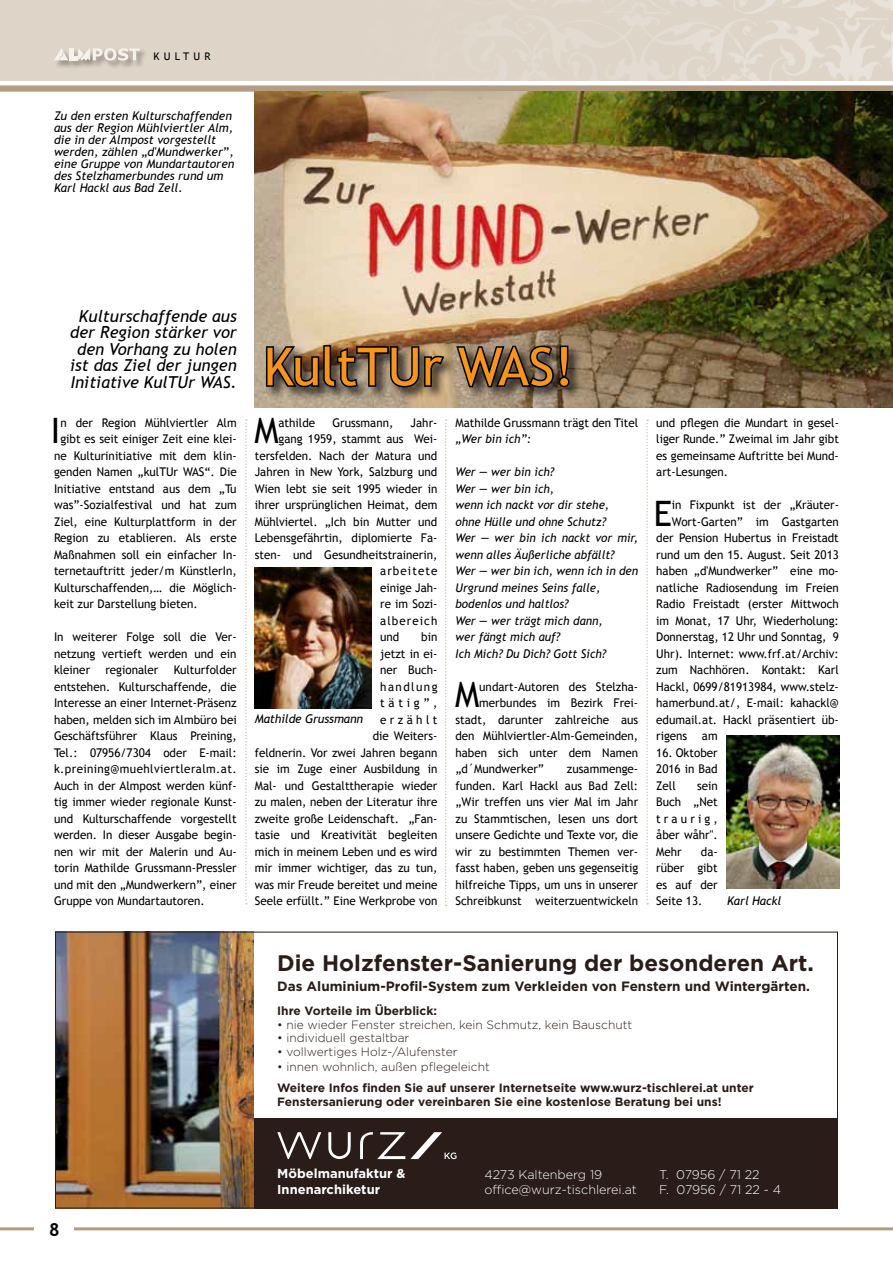
<style>
.page{position:relative;width:893px;height:1263px;background:#fff}
.page>*{position:absolute;margin:0;border:0;box-sizing:border-box;transform-origin:0 0}
.t1{font:52.5px "Trebuchet MS";color:#f7941e}
.t2{font:35.1px "Trebuchet MS";color:#000}
.t3{font:700 22.5px "Gotham";color:#2a1d19}
.t4{font:700 18px "Trebuchet MS";color:#000}
.t5{font:italic 16.5px/16.5px "Trebuchet MS";color:#000;text-align:center}
.t6{font:700 13.5px "Gotham";color:#2a1d19}
.t7{font:700 12.9px/15.6px "Gotham";color:#fff}
.t8{font:300 12.6px/15.1px "Gotham";color:#fff}
.t9{font:12px/16.5px "Trebuchet MS";color:#000;text-align:justify}
.t10{font:italic 12px/16.5px "Trebuchet MS";color:#000}
.t11{font:700 12px/14.4px "Gotham";color:#2a1d19}
.t12{font:300 12px "Gotham";color:#2a1d19}
.t13{font:12px "Trebuchet MS";letter-spacing:.09em;color:#000}
.t14{font:10.5px "Trebuchet MS";color:#000}
.s1{font-style:normal}
</style>
<div class="page">
<div style="left:0;top:0;width:893px;height:85px;background:#ded4c8"></div>
<img style="left:651px;top:0;width:241px;height:81px">
<div style="left:54px;top:48px;width:95px;height:22px;background:#000;opacity:.49"></div>
<svg style="left:54px;top:48px;width:86px;height:13px"></svg>
<hr style="left:0;top:1227px;width:893px;height:3px;background:#b39c82">
<div style="left:35px;top:1222px;width:39px;height:41px;background:#fff"></div>
<div style="left:55px;top:1118px;width:783px;height:90px;background:#2a1d19"></div>
<img style="left:57px;top:934px;width:197px;height:272px">
<svg style="left:277px;top:1132px;width:44px;height:27px"></svg>
<svg style="left:328px;top:1132px;width:23px;height:27px"></svg>
<svg style="left:360px;top:1132px;width:96px;height:27px"></svg>
<div style="left:0;top:81px;width:893px;height:6px;background:#fff"></div>
<div style="left:0;top:85px;width:893px;height:6px;background:#b39c82"></div>
<img style="left:255px;top:568px;width:117px;height:140px">
<img style="left:726px;top:736px;width:114px;height:152px">
<svg style="left:445px;top:419px;width:2px;height:487px"></svg>
<svg style="left:245px;top:419px;width:2px;height:485px"></svg>
<img style="left:255px;top:91px;width:638px;height:316px">
<svg style="left:646px;top:420px;width:2px;height:484px"></svg>
<div style="left:264px;top:343px;width:319px;height:58px;background:#000;opacity:.75"></div>
<svg style="left:264px;top:344px;width:182px;height:45px"></svg>
<svg style="left:454px;top:344px;width:118px;height:46px"></svg>
<p class="t14" style="left:154px;top:51px;width:21px">K ultur</p>
<p class="t10" style="left:54px;top:110px;width:182px;line-height:12px">Zu den ersten Kulturschaffenden aus der Region Mühlviertler Alm, die in der Almpost vorgestellt werden, zählen <span class="s1">„</span>d'Mundwerker<span class="s1">”</span>, eine Gruppe von Mundartautoren des Stelzhamerbundes rund um<br>Karl Hackl aus Bad Zell.</p>
<h3 class="t5" style="left:70px;top:308px;width:168px">Kulturschaffende aus der Region stärker vor den Vorhang zu holen ist das Ziel der jungen<br>Initiative KulTUr WAS.</h3>
<h2 class="t2" style="left:51px;top:410px;width:11px">I</h2>
<p class="t9" style="left:60px;top:414px;width:178px">n der Region Mühlviertler Alm</p>
<p class="t9" style="left:60px;top:431px;width:178px">gibt es seit einiger Zeit eine klei-</p>
<p class="t9" style="left:54px;top:447px;width:184px">ne Kulturinitiative mit dem klin-</p>
<p class="t9" style="left:54px;top:464px;width:184px">genden Namen „kulTUr WAS“. Die</p>
<p class="t9" style="left:54px;top:480px;width:184px">Initiative entstand aus dem „Tu</p>
<p class="t9" style="left:54px;top:497px;width:184px">was”-Sozialfestival und hat zum</p>
<p class="t9" style="left:54px;top:513px;width:184px">Ziel, eine Kulturplattform in der</p>
<p class="t9" style="left:54px;top:530px;width:184px">Region zu etablieren. Als erste</p>
<p class="t9" style="left:54px;top:546px;width:184px">Maßnahmen soll ein einfacher In-</p>
<p class="t9" style="left:54px;top:563px;width:184px">ternetauftritt jeder/m KünstlerIn,</p>
<p class="t9" style="left:54px;top:579px;width:184px">Kulturschaffenden,… die Möglich-</p>
<p class="t9" style="left:54px;top:596px;width:145px">keit zur Darstellung bieten.</p>
<p class="t9" style="left:54px;top:629px;width:184px">In weiterer Folge soll die Ver&shy;netzung vertieft werden und ein kleiner</p>
<p class="t9" style="left:54px;top:662px;width:184px;text-indent:120px">Kulturfolder entstehen. Kulturschaffende, die Interesse an einer Internet-Präsenz haben, melden sich im Almbüro bei Geschäftsführer Klaus Preining, Tel.: 07956/7304 oder E-mail: k.preining@muehlviertleralm.at.<br>Auch in der Almpost werden künf&shy;tig immer wieder regionale Kunst&shy;und Kulturschaffende vorgestellt werden. In dieser Ausgabe begin&shy;nen wir mit der Malerin und Au&shy;torin Mathilde Grussmann-Pressler und mit den „Mundwerkern”, einer Gruppe von Mundartautoren.</p>
<p class="t9" style="left:105px;top:662px;width:55px">regionaler</p>
<h1 class="t1" style="left:264px;top:336px;width:311px">KultTUr WAS!</h1>
<h2 class="t2" style="left:254px;top:410px;width:26px">M</h2>
<p class="t9" style="left:279px;top:414px;width:38px">athilde</p>
<p class="t9" style="left:332px;top:414px;width:62px">Grussmann,</p>
<p class="t9" style="left:411px;top:414px;width:28px">Jahr-</p>
<p class="t9" style="left:279px;top:431px;width:160px">gang 1959, stammt aus Wei-</p>
<p class="t9" style="left:255px;top:447px;width:184px">tersfelden. Nach der Matura und</p>
<p class="t9" style="left:255px;top:464px;width:184px">Jahren in New York, Salzburg und</p>
<p class="t9" style="left:255px;top:480px;width:184px">Wien lebt sie seit 1995 wieder in</p>
<p class="t9" style="left:255px;top:497px;width:184px">ihrer ursprünglichen Heimat, dem</p>
<p class="t9" style="left:255px;top:513px;width:184px">Mühlviertel. „Ich bin Mutter und</p>
<p class="t9" style="left:255px;top:530px;width:184px">Lebensgefährtin, diplomierte Fa-</p>
<p class="t9" style="left:255px;top:546px;width:184px">sten- und Gesundheitstrainerin,</p>
<p class="t13" style="left:380px;top:564px;width:59px">arbeitete</p>
<p class="t9" style="left:380px;top:579px;width:59px">einige Jah-</p>
<p class="t9" style="left:380px;top:596px;width:59px">re im Sozi-</p>
<p class="t13" style="left:380px;top:613px;width:59px">albereich</p>
<p class="t9" style="left:380px;top:629px;width:21px">und</p>
<p class="t9" style="left:255px;top:629px;width:184px;text-align:right">bin<br>jetzt in ei-<br>ner Buch-<br>handlung<br>tätig”,<br>erzählt<br>die Weiters-<br>feldnerin. Vor zwei Jahren begann sie im Zuge einer Ausbildung in<br>Mal- und Gestalttherapie wieder zu malen, neben der Literatur ihre zweite große Leidenschaft. „Fan&shy;tasie und Kreativität begleiten mich in meinem Leben und es wird mir immer wichtiger, das zu tun, was mir Freude bereitet und meine<br>Seele erfüllt.” Eine Werkprobe von</p>
<p class="t10" style="left:255px;top:710px;width:110px">Mathilde Grussmann</p>
<p class="t9" style="left:455px;top:414px;width:184px">Mathilde Grussmann trägt den Titel</p>
<p class="t10" style="left:455px;top:431px;width:77px">„Wer bin ich”:</p>
<p class="t10" style="left:455px;top:464px;width:184px">Wer — wer bin ich?<br>Wer — wer bin ich,<br>wenn ich nackt vor dir stehe,<br>ohne Hülle und ohne Schutz?<br>Wer — wer bin ich nackt vor mir, wenn alles Äußerliche abfällt?<br>Wer — wer bin ich, wenn ich in den<br>Urgrund meines Seins falle, bodenlos und haltlos?<br>Wer — wer trägt mich dann,<br>wer fängt mich auf?<br>Ich Mich? Du Dich? Gott Sich?</p>
<h2 class="t2" style="left:455px;top:674px;width:26px">M</h2>
<p class="t9" style="left:479px;top:678px;width:160px">undart-Autoren des Stelzha-</p>
<p class="t9" style="left:479px;top:695px;width:160px">merbundes im Bezirk Frei-</p>
<p class="t9" style="left:455px;top:711px;width:184px">stadt, darunter zahlreiche aus</p>
<p class="t9" style="left:455px;top:728px;width:184px">den Mühlviertler-Alm-Gemeinden,</p>
<p class="t9" style="left:455px;top:744px;width:184px">haben sich unter dem Namen</p>
<p class="t9" style="left:455px;top:761px;width:90px">„d´Mundwerker”</p>
<p class="t9" style="left:455px;top:761px;width:184px;text-indent:111px">zusammenge&shy;funden. Karl Hackl aus Bad Zell: „Wir treffen uns vier Mal im Jahr zu Stammtischen, lesen uns dort unsere Gedichte und Texte vor, die wir zu bestimmten Themen ver&shy;fasst haben, geben uns gegenseitig hilfreiche Tipps, um uns in unserer Schreibkunst weiterzuentwickeln</p>
<p class="t9" style="left:656px;top:414px;width:184px">und pflegen die Mundart in gesel&shy;liger Runde.” Zweimal im Jahr gibt es gemeinsame Auftritte bei Mund&shy;art-Lesungen.</p>
<h2 class="t2" style="left:654px;top:493px;width:20px">E</h2>
<p class="t9" style="left:672px;top:497px;width:168px">in Fixpunkt ist der „Kräuter-</p>
<p class="t9" style="left:672px;top:513px;width:168px">Wort-Garten” im Gastgarten</p>
<p class="t9" style="left:656px;top:530px;width:184px">der Pension Hubertus in Freistadt</p>
<p class="t9" style="left:656px;top:546px;width:184px">rund um den 15. August. Seit 2013</p>
<p class="t9" style="left:656px;top:563px;width:184px">haben „d'Mundwerker” eine mo-</p>
<p class="t9" style="left:656px;top:579px;width:184px">natliche Radiosendung im Freien</p>
<p class="t9" style="left:656px;top:596px;width:184px">Radio Freistadt (erster Mittwoch</p>
<p class="t9" style="left:656px;top:612px;width:184px">im Monat, 17 Uhr, Wiederholung:</p>
<p class="t9" style="left:656px;top:629px;width:184px">Donnerstag, 12 Uhr und Sonntag, 9</p>
<p class="t9" style="left:656px;top:645px;width:184px">Uhr). Internet: www.frf.at/Archiv:</p>
<p class="t9" style="left:656px;top:662px;width:184px">zum Nachhören. Kontakt: Karl</p>
<p class="t9" style="left:656px;top:678px;width:184px">Hackl, 0699/81913984, www.stelz-</p>
<p class="t9" style="left:656px;top:695px;width:184px">hamerbund.at/, E-mail: kahackl@</p>
<p class="t9" style="left:656px;top:711px;width:184px">edumail.at. Hackl präsentiert üb-</p>
<p class="t9" style="left:656px;top:728px;width:63px">rigens am</p>
<p class="t9" style="left:656px;top:744px;width:63px">16. Oktober 2016 in Bad Zell</p>
<p class="t9" style="left:656px;top:777px;width:63px;text-indent:41px">sein Buch „Net traurig, åber wåhr".<br>Mehr</p>
<p class="t9" style="left:656px;top:843px;width:63px;text-indent:45px">da&shy;rüber gibt es auf der Seite 13.</p>
<p class="t10" style="left:727px;top:893px;width:56px">Karl Hackl</p>
<h3 class="t3" style="left:277px;top:950px;width:538px">Die Holzfenster-Sanierung der besonderen Art.</h3>
<p class="t6" style="left:277px;top:978px;width:534px">Das Aluminium-Profil-System zum Verkleiden von Fenstern und Wintergärten.</p>
<p class="t11" style="left:277px;top:1003px;width:161px">Ihre Vorteile im Überblick:</p>
<p class="t12" style="left:277px;top:1018px;width:357px">• nie wieder Fenster streichen, kein Schmutz, kein Bauschutt</p>
<p class="t12" style="left:277px;top:1031px;width:134px">• individuell gestaltbar</p>
<p class="t12" style="left:277px;top:1045px;width:182px">• vollwertiges Holz-/Alufenster</p>
<p class="t12" style="left:277px;top:1060px;width:214px">• innen wohnlich, außen pflegeleicht</p>
<p class="t11" style="left:277px;top:1080px;width:478px">Weitere Infos finden Sie auf unserer Internetseite www.wurz-tischlerei.at unter<br>Fenstersanierung oder vereinbaren Sie eine kostenlose Beratung bei uns!</p>
<h3 class="t4" style="left:49px;top:1218px;width:12px">8</h3>
<p class="t7" style="left:277px;top:1165px;width:130px">Möbelmanufaktur &amp;<br>Innenarchiketur</p>
<p class="t8" style="left:484px;top:1167px;width:154px">4273 Kaltenberg 19 office@wurz-tischlerei.at</p>
<p class="t8" style="left:659px;top:1167px;width:124px">T. 07956 / 71 22<br>F. 07956 / 71 22 - 4</p>
</div>
